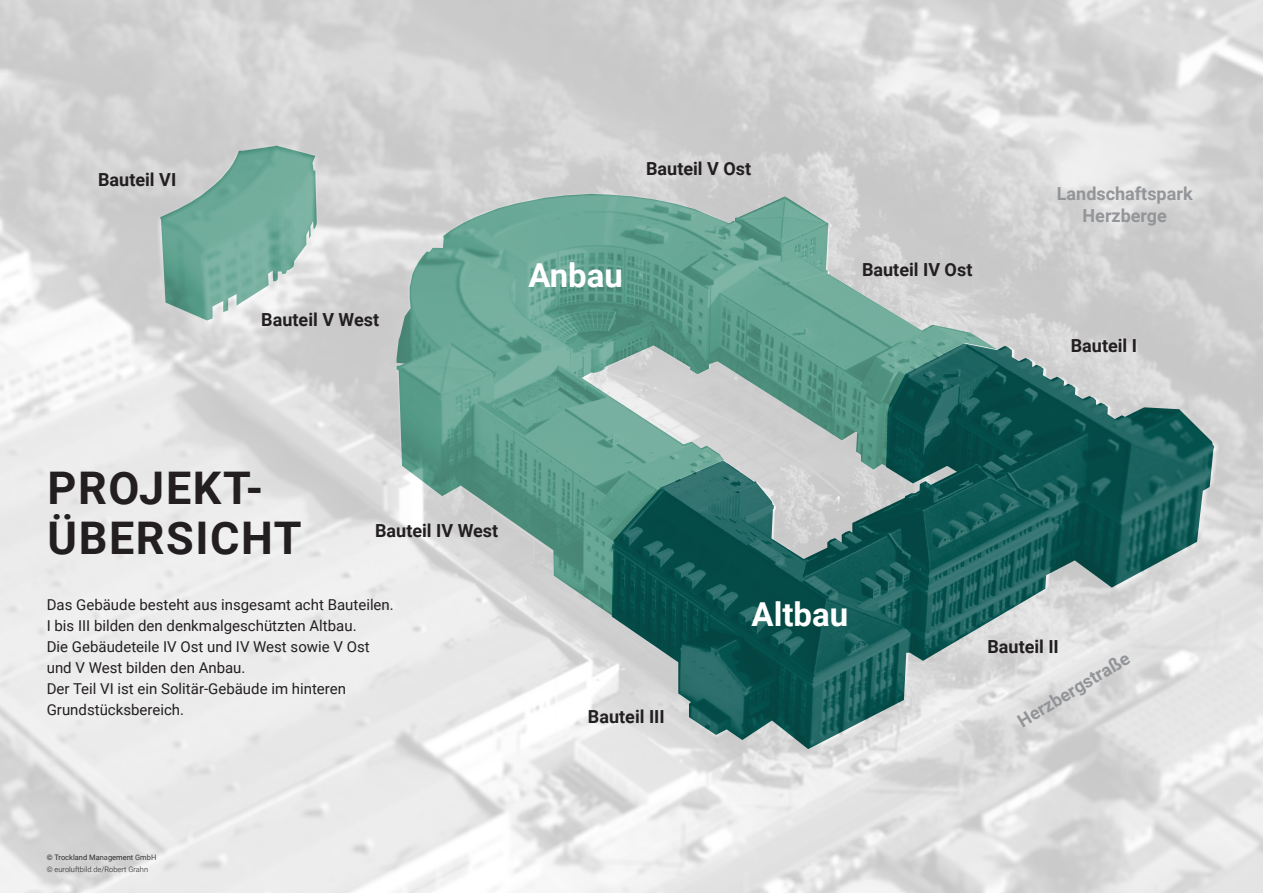
<style>
.page{position:relative;width:1263px;height:893px;background:#fff}
.page>*{position:absolute;margin:0;border:0;box-sizing:border-box;transform-origin:0 0}
.t1{font:700 45px/49.5px "Roboto";letter-spacing:.035em;color:#231f20}
.t2{font:700 33px "Roboto";color:#fff}
.t3{font:700 18px "Roboto";color:#231f20}
.t4{font:700 18px/22.5px "Roboto";color:#939598;text-align:center}
.t5{font:15px/21px "Roboto";color:#231f20}
.t6{font:300 7.5px "Roboto";color:#231f20}
.t7{font:7.5px "Roboto";color:#231f20}
</style>
<div class="page">
<svg style="left:160px;top:145px;width:157px;height:175px;background:#91b9ae"></svg>
<svg style="left:612px;top:343px;width:602px;height:406px;background:#7b9d9b"></svg>
<svg style="left:396px;top:194px;width:601px;height:422px;background:#719f96"></svg>
<p class="t3" style="left:98px;top:167px;width:80px">Bauteil VI</p>
<p class="t3" style="left:261px;top:307px;width:119px">Bauteil V West</p>
<p class="t3" style="left:646px;top:156px;width:107px">Bauteil V Ost</p>
<h2 class="t2" style="left:528px;top:253px;width:96px">Anbau</h2>
<p class="t3" style="left:862px;top:257px;width:112px">Bauteil IV Ost</p>
<p class="t4" style="left:1057px;top:181px;width:137px">Landschaftspark<br>Herzberge</p>
<p class="t3" style="left:1071px;top:333px;width:68px">Bauteil I</p>
<h1 class="t1" style="left:48px;top:462px;width:256px">PROJEKT-<br>ÜBERSICHT</h1>
<p class="t3" style="left:375px;top:517px;width:125px">Bauteil IV West</p>
<p class="t5" style="left:47px;top:593px;width:349px">Das Gebäude besteht aus insgesamt acht Bauteilen.<br>I bis III bilden den denkmalgeschützten Altbau.<br>Die Gebäudeteile IV Ost und IV West sowie V Ost und V West bilden den Anbau.<br>Der Teil VI ist ein Solitär-Gebäude im hinteren Grundstücksbereich.</p>
<p class="t3" style="left:588px;top:704px;width:78px">Bauteil III</p>
<h2 class="t2" style="left:751px;top:591px;width:98px">Altbau</h2>
<p class="t3" style="left:987px;top:634px;width:73px">Bauteil II</p>
<p class="t4" style="left:1013px;top:712px;width:129px;rotate:-31deg">Herzbergstraße</p>
<p class="t7" style="left:47px;top:852px;width:111px">© Trockland Management GmbH</p>
<p class="t6" style="left:47px;top:864px;width:103px">© euroluftbild.de/Robert Grahn</p>
</div>
